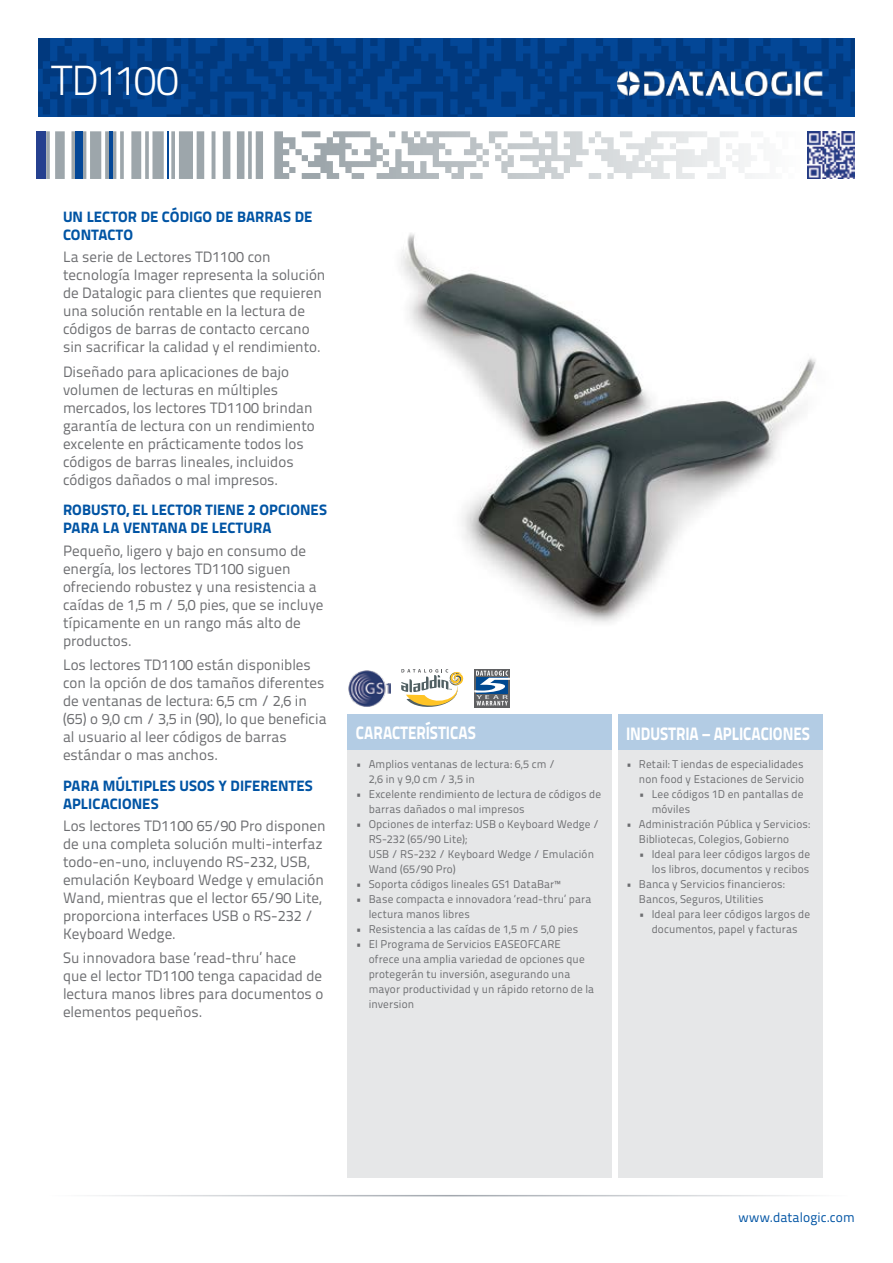
<style>
.page{position:relative;width:893px;height:1263px;background:#fff}
.page>*{position:absolute;margin:0;border:0;box-sizing:border-box;transform-origin:0 0}
.t1{font:300 42px "Titillium Text 22 L";letter-spacing:-.04em;color:#fff}
.t2{font:800 18px "Titillium Text 22 L";letter-spacing:-.005em;color:#fff;scale:.85 1}
.t3{font:15px/18px "Titillium Text 22 L";color:#6d6e71}
.t4{font:800 15px/18px "Titillium Text 22 L";letter-spacing:.005em;color:#0054a4}
.t5{font:13.5px "Titillium Text 22 L";letter-spacing:.005em;color:#0054a4}
.t6{font:11.25px/15px "Titillium Text 22 L";letter-spacing:.015em;color:#6d6e71}
</style>
<div class="page">
<svg style="left:38px;top:38px;width:817px;height:79px;background:#023f89"></svg>
<svg style="left:302px;top:131px;width:453px;height:48px"></svg>
<hr style="left:167px;top:131px;width:2px;height:48px;background:#034797">
<div style="left:75px;top:131px;width:7px;height:48px;background:#034797"></div>
<hr style="left:109px;top:131px;width:4px;height:48px;background:#034797">
<div style="left:37px;top:131px;width:9px;height:48px;background:#25408f"></div>
<hr style="left:45px;top:1195px;width:803px;height:1px;background:#9da3aa">
<div style="left:348px;top:714px;width:264px;height:36px;background:#b3cce4"></div>
<div style="left:618px;top:714px;width:204px;height:36px;background:#b3cce4"></div>
<div style="left:348px;top:750px;width:264px;height:428px;background:#e6e7e8"></div>
<div style="left:618px;top:750px;width:204px;height:428px;background:#e6e7e8"></div>
<img style="left:618px;top:72px;width:204px;height:23px">
<img style="left:807px;top:131px;width:48px;height:48px">
<svg style="left:401px;top:669px;width:63px;height:38px"></svg>
<img style="left:348px;top:670px;width:43px;height:37px">
<svg style="left:474px;top:669px;width:36px;height:38px"></svg>
<svg style="left:474px;top:671px;width:36px;height:34px"></svg>
<img style="left:401px;top:233px;width:415px;height:390px">
<h1 class="t1" style="left:51px;top:50px;width:129px">TD1100</h1>
<p class="t4" style="left:63px;top:207px;width:251px">UN LECTOR DE CÓDIGO DE BARRAS DE<br>CONTACTO</p>
<p class="t3" style="left:63px;top:247px;width:264px">La serie de Lectores TD1100 con tecnología Imager representa la solución de Datalogic para clientes que requieren una solución rentable en la lectura de códigos de barras de contacto cercano sin sacrificar la calidad y el rendimiento.</p>
<p class="t3" style="left:63px;top:362px;width:253px">Diseñado para aplicaciones de bajo volumen de lecturas en múltiples mercados, los lectores TD1100 brindan garantía de lectura con un rendimiento excelente en prácticamente todos los códigos de barras lineales, incluidos códigos dañados o mal impresos.</p>
<p class="t4" style="left:63px;top:500px;width:265px">ROBUSTO, EL LECTOR TIENE 2 OPCIONES<br>PARA LA VENTANA DE LECTURA</p>
<p class="t3" style="left:63px;top:541px;width:262px">Pequeño, ligero y bajo en consumo de energía, los lectores TD1100 siguen ofreciendo robustez y una resistencia a caídas de 1,5 m / 5,0 pies, que se incluye típicamente en un rango más alto de productos.</p>
<p class="t3" style="left:63px;top:655px;width:265px">Los lectores TD1100 están disponibles con la opción de dos tamaños diferentes de ventanas de lectura: 6,5 cm / 2,6 in (65) o 9,0 cm / 3,5 in (90), lo que beneficia al usuario al leer códigos de barras estándar o mas anchos.</p>
<p class="t4" style="left:63px;top:776px;width:251px">PARA MÚLTIPLES USOS Y DIFERENTES<br>APLICACIONES</p>
<p class="t3" style="left:63px;top:816px;width:264px">Los lectores TD1100 65/90 Pro disponen de una completa solución multi-interfaz todo-en-uno, incluyendo RS-232, USB, emulación Keyboard Wedge y emulación Wand, mientras que el lector 65/90 Lite, proporciona interfaces USB o RS-232 / Keyboard Wedge.</p>
<p class="t3" style="left:63px;top:948px;width:262px">Su innovadora base ‘read-thru’ hace que el lector TD1100 tenga capacidad de lectura manos libres para documentos o elementos pequeños.</p>
<p class="t2" style="left:356px;top:719px;width:143px">CARACTERÍSTICAS</p>
<p class="t2" style="left:626px;top:719px;width:218px">INDUSTRIA – APLICACIONES</p>
<p class="t6" style="left:369px;top:756px;width:188px;text-indent:-13px">• Amplios ventanas de lectura: 6,5 cm /<br>2,6 in y 9,0 cm / 3,5 in</p>
<p class="t6" style="left:369px;top:786px;width:234px;text-indent:-13px">• Excelente rendimiento de lectura de códigos de barras dañados o mal impresos</p>
<p class="t6" style="left:369px;top:816px;width:232px;text-indent:-13px">• Opciones de interfaz: USB o Keyboard Wedge /<br>RS-232 (65/90 Lite);<br>USB / RS-232 / Keyboard Wedge / Emulación<br>Wand (65/90 Pro)</p>
<p class="t6" style="left:356px;top:876px;width:206px">• Soporta códigos lineales GS1 DataBar™</p>
<p class="t6" style="left:369px;top:891px;width:224px;text-indent:-13px">• Base compacta e innovadora ‘read-thru’ para lectura manos libres</p>
<p class="t6" style="left:356px;top:921px;width:224px">• Resistencia a las caídas de 1,5 m / 5,0 pies</p>
<p class="t6" style="left:369px;top:936px;width:227px;text-indent:-13px">• El Programa de Servicios EASEOFCARE ofrece una amplia variedad de opciones que protegerán tu inversión, asegurando una mayor productividad y un rápido retorno de la inversion</p>
<p class="t6" style="left:626px;top:756px;width:179px;text-align:right">• Retail: T iendas de especialidades non food y Estaciones de Servicio</p>
<p class="t6" style="left:652px;top:786px;width:153px;text-indent:-13px">• Lee códigos 1D en pantallas de móviles</p>
<p class="t6" style="left:639px;top:816px;width:173px;text-indent:-13px">• Administración Pública y Servicios:<br>Bibliotecas, Colegios, Gobierno</p>
<p class="t6" style="left:639px;top:846px;width:173px;text-align:right">• Ideal para leer códigos largos de los libros, documentos y recibos</p>
<p class="t6" style="left:639px;top:876px;width:147px;text-indent:-13px">• Banca y Servicios financieros:<br>Bancos, Seguros, Utilities</p>
<p class="t6" style="left:639px;top:906px;width:173px;text-align:center">• Ideal para leer códigos largos de documentos, papel y facturas</p>
<p class="t5" style="left:738px;top:1207px;width:118px">www.datalogic.com</p>
</div>
